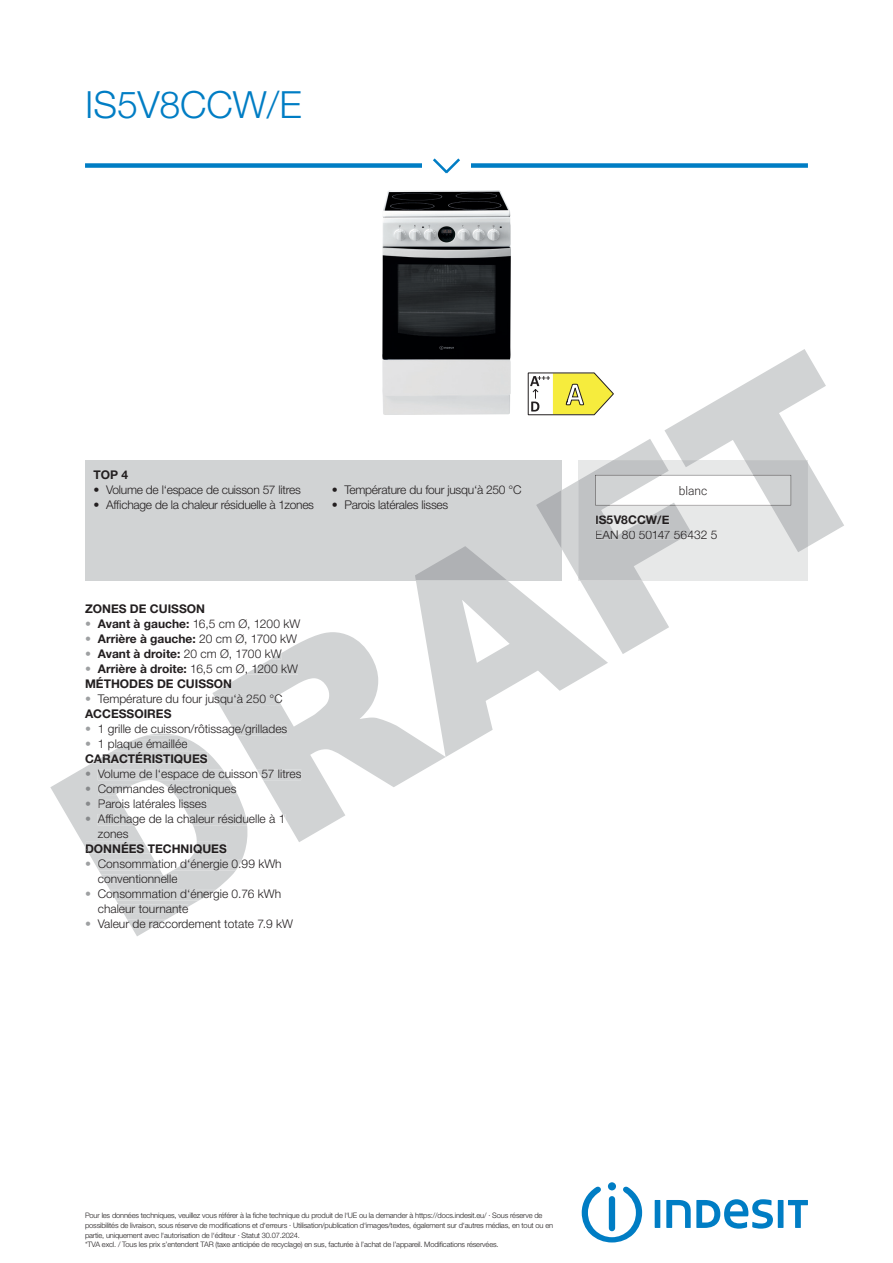
<style>
.page{position:relative;width:893px;height:1263px;background:#fff}
.page>*{position:absolute;margin:0;border:0;box-sizing:border-box;transform-origin:0 0}
.t1{font:300 37.5px "Helvetica Neue LT Std";color:#007dc4}
.t2{font:300 12px/15px "Helvetica Neue LT Std";color:#231f20}
.t3{font:700 12px "Helvetica Neue LT Std";color:#231f20}
.t4{font:300 12px "Helvetica Neue LT Std";letter-spacing:-.02em;color:#231f20}
.t5{font:300 12px/15px "Helvetica Neue LT Std";color:#9ea0a2}
.t6{font:300 12px "Roboto";color:#231f20}
.t7{font:300 12px "Helvetica Neue LT Std";color:#888a8c}
.t8{font:300 7.5px/9.8px "Helvetica Neue LT Std";letter-spacing:-.02em;color:#231f20}
.s1{color:#9ea0a2}
.s2{font-weight:700}
.s3{font-weight:300;color:#9ea0a2}
.s4{font-weight:300}
.s5{color:#888a8c}
</style>
<div class="page">
<svg style="left:582px;top:1187px;width:60px;height:55px"></svg>
<div style="left:608px;top:1182px;width:8px;height:8px;background:#007dc4;border-radius:50%"></div>
<div style="left:655px;top:1200px;width:5px;height:28px;background:#007dc4"></div>
<svg style="left:666px;top:1199px;width:107px;height:29px"></svg>
<div style="left:778px;top:1200px;width:5px;height:28px;background:#007dc4"></div>
<svg style="left:788px;top:1200px;width:20px;height:28px"></svg>
<div style="left:85px;top:163px;width:723px;height:5px;background:#007dc4"></div>
<div style="left:422px;top:150px;width:49px;height:29px;background:#fff"></div>
<svg style="left:433px;top:158px;width:27px;height:16px"></svg>
<img style="left:382px;top:190px;width:129px;height:225px">
<div style="left:85px;top:460px;width:476px;height:120px;background:#d1d3d4"></div>
<svg style="left:212px;top:632px;width:233px;height:209px"></svg>
<svg style="left:244px;top:653px;width:54px;height:21px"></svg>
<svg style="left:221px;top:682px;width:10px;height:6px"></svg>
<svg style="left:213px;top:694px;width:68px;height:11px"></svg>
<svg style="left:50px;top:724px;width:251px;height:212px"></svg>
<svg style="left:415px;top:349px;width:429px;height:408px"></svg>
<h1 class="t1" style="left:85px;top:82px;width:218px">IS5V8CCW/E</h1>
<h2 class="t3" style="left:94px;top:468px;width:36px">TOP 4</h2>
<h2 class="t4" style="left:94px;top:483px;width:209px">• Volume de l‘espace de cuisson 57 litres</h2>
<h2 class="t4" style="left:94px;top:498px;width:222px">• Affichage de la chaleur résiduelle à 1zones</h2>
<h2 class="t4" style="left:332px;top:483px;width:191px">• Température du four jusqu‘à 250 °C</h2>
<h2 class="t4" style="left:332px;top:498px;width:118px">• Parois latérales lisses</h2>
<h2 class="t3" style="left:85px;top:601px;width:122px">ZONES DE CUISSON</h2>
<h2 class="t2" style="left:85px;top:616px;width:217px"><span class="s1">•</span> <span class="s2">Avant à gauche:</span> 16,5 cm Ø, 1200 kW</h2>
<h2 class="t3" style="left:85px;top:631px;width:213px"><span class="s3">•</span> Arrière à gauche: <span class="s4">20 cm Ø, 1700 kW</span></h2>
<h2 class="t3" style="left:85px;top:646px;width:198px"><span class="s3">•</span> Avant à droite: <span class="s4">20 cm Ø, 1700 kW</span></h2>
<h2 class="t3" style="left:85px;top:661px;width:214px"><span class="s3">•</span> Arrière à droite: <span class="s4">16,5 cm Ø, 1200 kW</span></h2>
<h2 class="t5" style="left:85px;top:691px;width:7px">•</h2>
<h2 class="t3" style="left:85px;top:706px;width:88px">ACCESSOIRES</h2>
<h2 class="t5" style="left:85px;top:721px;width:7px">• •</h2>
<h2 class="t3" style="left:85px;top:676px;width:149px">MÉTHODES DE CUISSON</h2>
<h2 class="t2" style="left:98px;top:691px;width:186px">Température du four jusqu‘à 250 °C</h2>
<h2 class="t2" style="left:98px;top:721px;width:191px">1 grille de cuisson/rôtissage/grillades</h2>
<h2 class="t2" style="left:98px;top:766px;width:205px">Volume de l‘espace de cuisson 57 litres</h2>
<h2 class="t2" style="left:98px;top:811px;width:189px">Affichage de la chaleur résiduelle à 1</h2>
<h2 class="t2" style="left:98px;top:736px;width:91px">1 plaque émaillée</h2>
<h2 class="t3" style="left:85px;top:751px;width:124px">CARACTÉRISTIQUES</h2>
<h2 class="t7" style="left:85px;top:766px;width:7px">•</h2>
<h2 class="t2" style="left:85px;top:781px;width:153px"><span class="s5">•</span> Commandes électroniques</h2>
<h2 class="t2" style="left:85px;top:796px;width:123px"><span class="s5">•</span> Parois latérales lisses <span class="s5">•</span></h2>
<h2 class="t2" style="left:98px;top:826px;width:32px">zones</h2>
<h2 class="t3" style="left:85px;top:841px;width:143px">DONNÉES TECHNIQUES</h2>
<h2 class="t2" style="left:98px;top:856px;width:197px">Consommation d‘énergie 0.99 kWh conventionnelle<br>Consommation d‘énergie 0.76 kWh chaleur tournante<br>Valeur de raccordement totate 7.9 kW</h2>
<h2 class="t5" style="left:85px;top:856px;width:7px">•</h2>
<h2 class="t2" style="left:167px;top:871px;width:6px">ll</h2>
<h2 class="t5" style="left:85px;top:886px;width:7px">•</h2>
<h2 class="t5" style="left:85px;top:916px;width:7px">•</h2>
<h2 class="t6" style="left:679px;top:482px;width:30px">blanc</h2>
<h2 class="t3" style="left:595px;top:513px;width:76px">IS5V8CCW/E</h2>
<h2 class="t2" style="left:595px;top:527px;width:124px">EAN 80 50147 56432 5</h2>
<p class="t8" style="left:85px;top:1210px;width:470px">Pour les données techniques, veuillez vous référer à la fiche technique du produit de l‘UE ou la demander à https://docs.indesit.eu/ · Sous réserve de possibilités de livraison, sous réserve de modifications et d‘erreurs · Utilisation/publication d‘images/textes, également sur d‘autres médias, en tout ou en partie, uniquement avec l‘autorisation de l‘éditeur · Statut 30.07.2024.<br>*TVA excl. / Tous les prix s’entendent TAR (taxe anticipée de recyclage) en sus, facturée à l’achat de l’appareil. Modifications réservées.</p>
</div>
